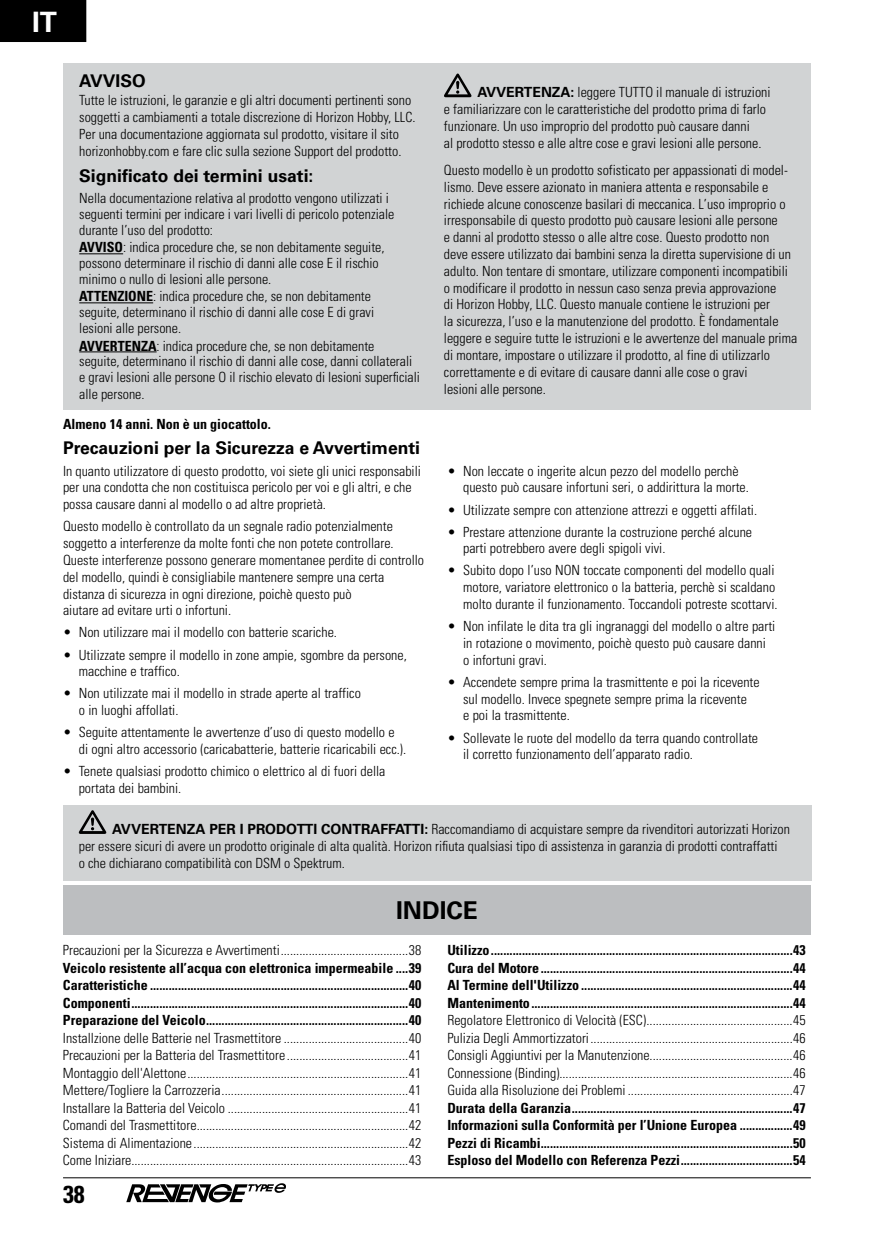
<style>
.page{position:relative;width:874px;height:1241px;background:#fff}
.page>*{position:absolute;margin:0;border:0;box-sizing:border-box;transform-origin:0 0}
.t1{font:700 28px "Univers LT Std";color:#fff}
.t2{font:700 24.5px "Univers LT Std";color:#000}
.t3{font:700 condensed 24.5px "Univers LT Std";color:#000}
.t4{font:700 17.5px "Univers LT Std";color:#000}
.t5{font:300 condensed 14px/16.8px "Univers LT Std";color:#000}
.t6{font:700 condensed 14px/17.5px "Univers LT Std";color:#000;text-align:justify}
.s1{font-weight:700;font-stretch:normal}
.s2{font-weight:700}
</style>
<div class="page">
<hr style="left:63px;top:1177px;width:747px;height:1px;background:#000">
<div style="left:0;top:0;width:86px;height:42px;background:#000"></div>
<svg style="left:126px;top:1183px;width:160px;height:19px"></svg>
<div style="left:63px;top:885px;width:747px;height:49px;background:#bcbec0"></div>
<div style="left:63px;top:63px;width:747px;height:347px;background:#d1d3d4"></div>
<svg style="left:444px;top:74px;width:27px;height:23px"></svg>
<hr style="left:79px;top:253px;width:44px;height:1px;background:#000">
<hr style="left:79px;top:302px;width:74px;height:1px;background:#000">
<hr style="left:79px;top:351px;width:77px;height:1px;background:#000">
<div style="left:63px;top:804px;width:747px;height:76px;background:#d1d3d4"></div>
<svg style="left:79px;top:810px;width:27px;height:23px"></svg>
<h1 class="t1" style="left:32px;top:6px;width:26px">IT</h1>
<p class="t4" style="left:79px;top:70px;width:68px">AVVISO</p>
<p class="t5" style="left:79px;top:92px;width:337px">Tutte le istruzioni, le garanzie e gli altri documenti pertinenti sono soggetti a cambiamenti a totale discrezione di Horizon Hobby, LLC.<br>Per una documentazione aggiornata sul prodotto, visitare il sito horizonhobby.com e fare clic sulla sezione Support del prodotto.</p>
<p class="t5" style="left:444px;top:84px;width:328px;text-indent:33px"><span class="s1">AVVERTENZA:</span> leggere TUTTO il manuale di istruzioni e familiarizzare con le caratteristiche del prodotto prima di farlo funzionare. Un uso improprio del prodotto può causare danni<br>al prodotto stesso e alle altre cose e gravi lesioni alle persone.</p>
<p class="t5" style="left:444px;top:162px;width:354px">Questo modello è un prodotto sofisticato per appassionati di model&shy;lismo. Deve essere azionato in maniera attenta e responsabile e richiede alcune conoscenze basilari di meccanica. L’uso improprio o irresponsabile di questo prodotto può causare lesioni alle persone<br>e danni al prodotto stesso o alle altre cose. Questo prodotto non<br>deve essere utilizzato dai bambini senza la diretta supervisione di un adulto. Non tentare di smontare, utilizzare componenti incompatibili o modificare il prodotto in nessun caso senza previa approvazione<br>di Horizon Hobby, LLC. Questo manuale contiene le istruzioni per<br>la sicurezza, l’uso e la manutenzione del prodotto. È fondamentale leggere e seguire tutte le istruzioni e le avvertenze del manuale prima di montare, impostare o utilizzare il prodotto, al fine di utilizzarlo correttamente e di evitare di causare danni alle cose o gravi<br>lesioni alle persone.</p>
<p class="t4" style="left:79px;top:166px;width:235px">Significato dei termini usati:</p>
<p class="t5" style="left:79px;top:190px;width:316px;line-height:15.8px">Nella documentazione relativa al prodotto vengono utilizzati i seguenti termini per indicare i vari livelli di pericolo potenziale durante l’uso del prodotto:</p>
<p class="t5" style="left:79px;top:239px;width:306px;line-height:15.8px"><span class="s2">AVVISO</span>: indica procedure che, se non debitamente seguite, possono determinare il rischio di danni alle cose E il rischio minimo o nullo di lesioni alle persone.</p>
<p class="t5" style="left:79px;top:288px;width:296px;line-height:15.8px"><span class="s2">ATTENZIONE</span>: indica procedure che, se non debitamente seguite, determinano il rischio di danni alle cose E di gravi lesioni alle persone.</p>
<p class="t5" style="left:79px;top:337px;width:342px;line-height:16.1px"><span class="s2">AVVERTENZA</span>: indica procedure che, se non debitamente<br>seguite, determinano il rischio di danni alle cose, danni collaterali e gravi lesioni alle persone O il rischio elevato di lesioni superficiali alle persone.</p>
<p class="t6" style="left:63px;top:415px;width:209px">Almeno 14 anni. Non è un giocattolo.</p>
<p class="t4" style="left:63px;top:437px;width:358px">Precauzioni per la Sicurezza e Avvertimenti</p>
<p class="t5" style="left:63px;top:462px;width:359px">In quanto utilizzatore di questo prodotto, voi siete gli unici responsabili per una condotta che non costituisca pericolo per voi e gli altri, e che possa causare danni al modello o ad altre proprietà.</p>
<p class="t5" style="left:63px;top:518px;width:362px">Questo modello è controllato da un segnale radio potenzialmente soggetto a interferenze da molte fonti che non potete controllare.<br>Queste interferenze possono generare momentanee perdite di controllo del modello, quindi è consigliabile mantenere sempre una certa distanza di sicurezza in ogni direzione, poichè questo può<br>aiutare ad evitare urti o infortuni.</p>
<p class="t5" style="left:63px;top:624px;width:275px">• Non utilizzare mai il modello con batterie scariche.</p>
<p class="t5" style="left:79px;top:646px;width:329px;text-indent:-16px">• Utilizzate sempre il modello in zone ampie, sgombre da persone, macchine e traffico.</p>
<p class="t5" style="left:79px;top:685px;width:283px;text-indent:-16px">• Non utilizzate mai il modello in strade aperte al traffico o in luoghi affollati.</p>
<p class="t5" style="left:79px;top:723px;width:329px;text-indent:-16px">• Seguite attentamente le avvertenze d’uso di questo modello e di ogni altro accessorio (caricabatterie, batterie ricaricabili ecc.).</p>
<p class="t5" style="left:79px;top:762px;width:308px;text-indent:-16px">• Tenete qualsiasi prodotto chimico o elettrico al di fuori della portata dei bambini.</p>
<p class="t5" style="left:463px;top:462px;width:287px;text-indent:-16px">• Non leccate o ingerite alcun pezzo del modello perchè questo può causare infortuni seri, o addirittura la morte.</p>
<p class="t5" style="left:447px;top:501px;width:311px">• Utilizzate sempre con attenzione attrezzi e oggetti affilati.</p>
<p class="t5" style="left:463px;top:523px;width:290px;text-indent:-16px">• Prestare attenzione durante la costruzione perché alcune parti potrebbero avere degli spigoli vivi.</p>
<p class="t5" style="left:463px;top:562px;width:316px;text-indent:-16px">• Subito dopo l’uso NON toccate componenti del modello quali motore, variatore elettronico o la batteria, perchè si scaldano molto durante il funzionamento. Toccandoli potreste scottarvi.</p>
<p class="t5" style="left:463px;top:617px;width:313px;text-indent:-16px">• Non infilate le dita tra gli ingranaggi del modello o altre parti in rotazione o movimento, poichè questo può causare danni o infortuni gravi.</p>
<p class="t5" style="left:463px;top:673px;width:298px;text-indent:-16px">• Accendete sempre prima la trasmittente e poi la ricevente sul modello. Invece spegnete sempre prima la ricevente<br>e poi la trasmittente.</p>
<p class="t5" style="left:463px;top:729px;width:296px;text-indent:-16px">• Sollevate le ruote del modello da terra quando controllate il corretto funzionamento dell’apparato radio.</p>
<p class="t5" style="left:79px;top:820px;width:712px;text-indent:33px"><span class="s1">AVVERTENZA PER I PRODOTTI CONTRAFFATTI:</span> Raccomandiamo di acquistare sempre da rivenditori autorizzati Horizon per essere sicuri di avere un prodotto originale di alta qualità. Horizon rifiuta qualsiasi tipo di assistenza in garanzia di prodotti contraffatti<br>o che dichiarano compatibilità con DSM o Spektrum.</p>
<h2 class="t2" style="left:396px;top:895px;width:83px">indice</h2>
<p class="t5" style="left:63px;top:941px;width:359px">Precauzioni per la Sicurezza e Avvertimenti.........................................38</p>
<p class="t6" style="left:63px;top:958px;width:359px">Veicolo resistente all’acqua con elettronica impermeabile ....39<br>Caratteristiche ...................................................................................40<br>Componenti.........................................................................................40<br>Preparazione del Veicolo.................................................................40</p>
<p class="t5" style="left:63px;top:1028px;width:359px;line-height:17.5px;text-align:justify">Installzione delle Batterie nel Trasmettitore ........................................40<br>Precauzioni per la Batteria del Trasmettitore .......................................41<br>Montaggio dell'Alettone.......................................................................41<br>Mettere/Togliere la Carrozzeria............................................................41<br>Installare la Batteria del Veicolo ..........................................................41<br>Comandi del Trasmettitore....................................................................42<br>Sistema di Alimentazione.....................................................................42<br>Come Iniziare.........................................................................................43</p>
<h2 class="t3" style="left:63px;top:1178px;width:23px">38</h2>
<p class="t6" style="left:447px;top:941px;width:359px">Utilizzo.................................................................................................43<br>Cura del Motore.................................................................................44<br>Al Termine dell'Utilizzo ....................................................................44<br>Mantenimento....................................................................................44</p>
<p class="t5" style="left:447px;top:1011px;width:359px;line-height:17.5px;text-align:justify">Regolatore Elettronico di Velocità (ESC)...............................................45<br>Pulizia Degli Ammortizzatori.................................................................46<br>Consigli Aggiuntivi per la Manutenzione..............................................46<br>Connessione (Binding)...........................................................................46<br>Guida alla Risoluzione dei Problemi .....................................................47</p>
<p class="t6" style="left:447px;top:1098px;width:359px">Durata della Garanzia.......................................................................47<br>Informazioni sulla Conformità per l’Unione Europea .................49<br>Pezzi di Ricambi.................................................................................50<br>Esploso del Modello con Referenza Pezzi....................................54</p>
</div>
